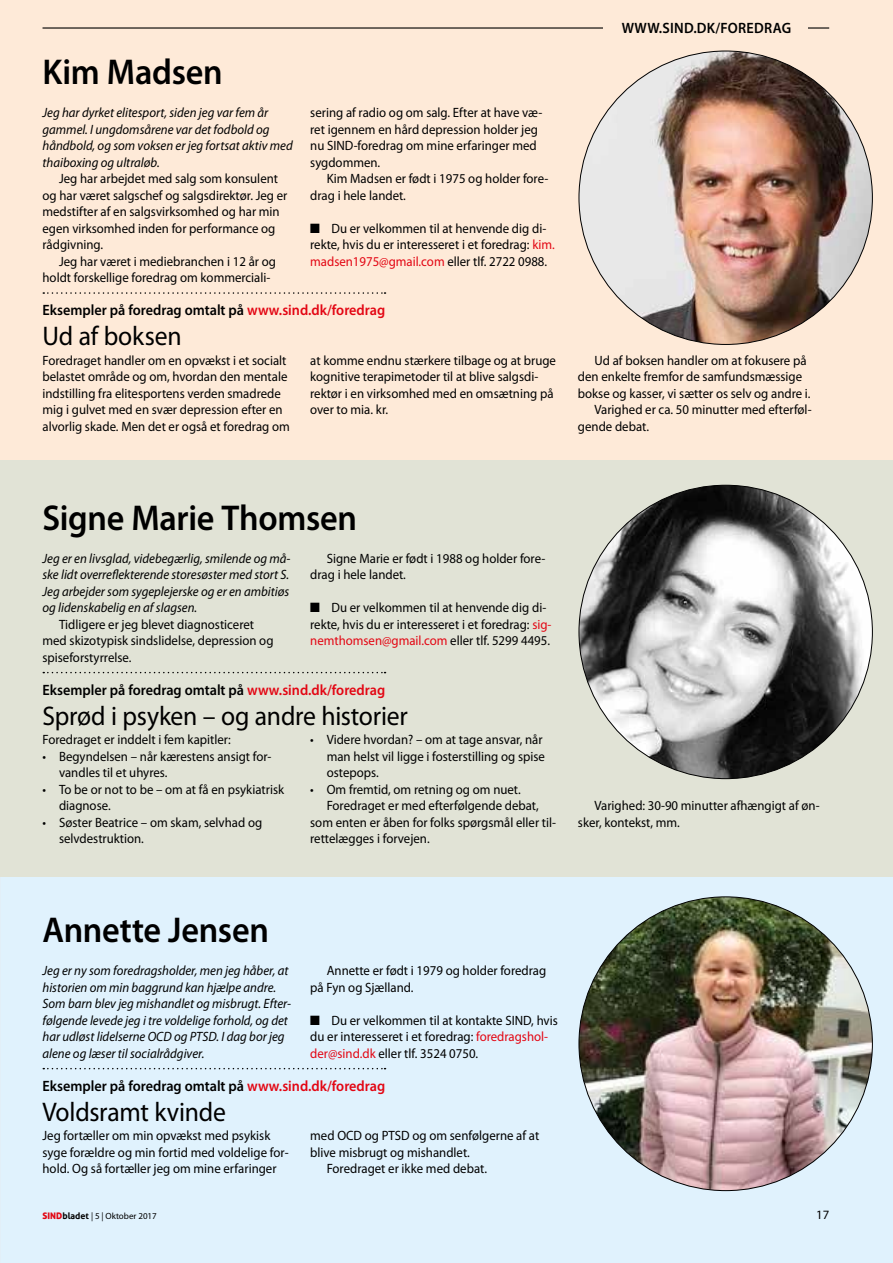
<style>
.page{position:relative;width:893px;height:1263px;background:#fff}
.page>*{position:absolute;margin:0;border:0;box-sizing:border-box;transform-origin:0 0}
.t1{font:600 36px "Myriad Pro";letter-spacing:-.01em;color:#000;scale:.95 1}
.t2{font:27px "Myriad Pro";letter-spacing:-.01em;color:#000;scale:.95 1}
.t3{font:600 15px "Myriad Pro";color:#000;scale:.95 1}
.t4{font:600 15px "Myriad Pro";letter-spacing:.02em;color:#000;scale:.95 1}
.t5{font:13.5px/16.5px "Myriad Pro";color:#000;scale:.95 1}
.t6{font:italic 13.5px/16.5px "Myriad Pro";color:#000;scale:.95 1}
.t7{font:12.75px "Myriad Pro";color:#000}
.t8{font:9px "Myriad Pro";color:#000}
.s1{color:#e30613}
.s2{font-family:"Aller Display";color:#e30613}
.s3{font-family:"Aller";font-weight:700}
</style>
<div class="page">
<div style="left:0;top:876px;width:893px;height:387px;background:#e0f2fd"></div>
<svg style="left:43px;top:1068px;width:343px;height:1px"></svg>
<img style="left:579px;top:897px;width:293px;height:293px;border-radius:147px">
<div style="left:0;top:0;width:893px;height:460px;background:#feead8"></div>
<svg style="left:43px;top:292px;width:343px;height:2px"></svg>
<img style="left:579px;top:51px;width:293px;height:293px;border-radius:147px">
<hr style="left:43px;top:27px;width:786px;height:2px;background:#000">
<div style="left:604px;top:21px;width:204px;height:16px;background:#feead8"></div>
<div style="left:0;top:460px;width:893px;height:416px;background:#e1e3d6"></div>
<svg style="left:43px;top:672px;width:343px;height:1px"></svg>
<img style="left:579px;top:485px;width:293px;height:294px;border-radius:147px">
<p class="t4" style="left:622px;top:18px;width:180px">WWW.SIND.DK/FOREDRAG</p>
<h1 class="t1" style="left:43px;top:49px;width:191px">Kim Madsen</h1>
<p class="t6" style="left:43px;top:104px;width:265px">Jeg har dyrket elitesport, siden jeg var fem år gammel. I ungdomsårene var det fodbold og håndbold, og som voksen er jeg fortsat aktiv med thaiboxing og ultraløb.</p>
<p class="t5" style="left:43px;top:170px;width:259px;text-indent:17px">Jeg har arbejdet med salg som konsulent og har været salgschef og salgsdirektør. Jeg er medstifter af en salgsvirksomhed og har min egen virksomhed inden for performance og rådgivning.</p>
<p class="t5" style="left:43px;top:253px;width:247px;text-indent:17px">Jeg har været i mediebranchen i 12 år og holdt forskellige foredrag om kommerciali-</p>
<p class="t5" style="left:310px;top:104px;width:246px">sering af radio og om salg. Efter at have væ&shy;ret igennem en hård depression holder jeg nu SIND-foredrag om mine erfaringer med sygdommen.</p>
<p class="t5" style="left:310px;top:170px;width:252px;text-indent:17px">Kim Madsen er født i 1975 og holder fore&shy;drag i hele landet.</p>
<p class="t5" style="left:310px;top:220px;width:259px">■ Du er velkommen til at henvende dig di&shy;rekte, hvis du er interesseret i et foredrag: <span class="s1">kim. madsen1975@gmail.com</span> eller tlf. 2722 0988.</p>
<p class="t3" style="left:43px;top:300px;width:362px">Eksempler på foredrag omtalt på <span class="s1">www.sind.dk/foredrag</span></p>
<h2 class="t2" style="left:43px;top:319px;width:148px">Ud af boksen</h2>
<p class="t5" style="left:43px;top:352px;width:262px">Foredraget handler om en opvækst i et socialt belastet område og om, hvordan den mentale indstilling fra elitesportens verden smadrede mig i gulvet med en svær depression efter en alvorlig skade. Men det er også et foredrag om</p>
<p class="t5" style="left:310px;top:352px;width:260px">at komme endnu stærkere tilbage og at bruge kognitive terapimetoder til at blive salgsdi&shy;rektør i en virksomhed med en omsætning på over to mia. kr.</p>
<p class="t5" style="left:594px;top:352px;width:225px">Ud af boksen handler om at fokusere på</p>
<p class="t5" style="left:578px;top:368px;width:238px">den enkelte fremfor de samfundsmæssige</p>
<p class="t5" style="left:578px;top:385px;width:246px">bokse og kasser, vi sætter os selv og andre i.</p>
<p class="t5" style="left:594px;top:401px;width:230px">Varighed er ca. 50 minutter med efterføl-</p>
<p class="t5" style="left:578px;top:418px;width:76px">gende debat.</p>
<h1 class="t1" style="left:43px;top:495px;width:333px">Signe Marie Thomsen</h1>
<p class="t6" style="left:43px;top:550px;width:262px;text-align:justify">Jeg er en livsglad, videbegærlig, smilende og må&shy;ske lidt overreflekterende storesøster med stort S.<br>Jeg arbejder som sygeplejerske og er en ambitiøs og lidenskabelig en af slagsen.</p>
<p class="t5" style="left:43px;top:616px;width:245px;text-indent:17px">Tidligere er jeg blevet diagnosticeret med skizotypisk sindslidelse, depression og spiseforstyrrelse.</p>
<p class="t5" style="left:310px;top:550px;width:249px;text-indent:16px">Signe Marie er født i 1988 og holder fore&shy;drag i hele landet.</p>
<p class="t5" style="left:310px;top:599px;width:255px">■ Du er velkommen til at henvende dig di&shy;rekte, hvis du er interesseret i et foredrag: <span class="s1">sig&shy;nemthomsen@gmail.com</span> eller tlf. 5299 4495.</p>
<p class="t3" style="left:43px;top:680px;width:362px">Eksempler på foredrag omtalt på <span class="s1">www.sind.dk/foredrag</span></p>
<h2 class="t2" style="left:43px;top:699px;width:386px">Sprød i psyken – og andre historier</h2>
<p class="t5" style="left:43px;top:731px;width:200px">Foredraget er inddelt i fem kapitler:</p>
<p class="t5" style="left:59px;top:748px;width:225px;text-indent:-16px">• Begyndelsen – når kærestens ansigt for&shy;vandles til et uhyres.</p>
<p class="t5" style="left:59px;top:781px;width:238px;text-indent:-17px">• To be or not to be – om at få en psykiatrisk diagnose.</p>
<p class="t5" style="left:59px;top:814px;width:215px;text-indent:-17px">• Søster Beatrice – om skam, selvhad og selvdestruktion.</p>
<p class="t5" style="left:327px;top:731px;width:231px;text-indent:-17px">• Videre hvordan? – om at tage ansvar, når man helst vil ligge i fosterstilling og spise ostepops.</p>
<p class="t5" style="left:310px;top:781px;width:223px">• Om fremtid, om retning og om nuet.</p>
<p class="t5" style="left:327px;top:797px;width:225px">Foredraget er med efterfølgende debat,</p>
<p class="t5" style="left:310px;top:814px;width:260px">som enten er åben for folks spørgsmål eller til-</p>
<p class="t5" style="left:310px;top:830px;width:127px">rettelægges i forvejen.</p>
<p class="t5" style="left:578px;top:797px;width:256px;text-indent:16px">Varighed: 30-90 minutter afhængigt af øn&shy;sker, kontekst, mm.</p>
<h1 class="t1" style="left:43px;top:907px;width:240px">Annette Jensen</h1>
<p class="t6" style="left:43px;top:962px;width:263px">Jeg er ny som foredragsholder, men jeg håber, at historien om min baggrund kan hjælpe andre.<br>Som barn blev jeg mishandlet og misbrugt. Efter&shy;følgende levede jeg i tre voldelige forhold, og det har udløst lidelserne OCD og PTSD. I dag bor jeg alene og læser til socialrådgiver.</p>
<p class="t5" style="left:310px;top:962px;width:250px;text-indent:17px">Annette er født i 1979 og holder foredrag på Fyn og Sjælland.</p>
<p class="t5" style="left:310px;top:1012px;width:262px">■ Du er velkommen til at kontakte SIND, hvis du er interesseret i et foredrag: <span class="s1">foredragshol&shy;der@sind.dk</span> eller tlf. 3524 0750.</p>
<p class="t3" style="left:43px;top:1076px;width:362px">Eksempler på foredrag omtalt på <span class="s1">www.sind.dk/foredrag</span></p>
<h2 class="t2" style="left:43px;top:1095px;width:195px">Voldsramt kvinde</h2>
<p class="t5" style="left:43px;top:1127px;width:261px">Jeg fortæller om min opvækst med psykisk syge forældre og min fortid med voldelige for&shy;hold. Og så fortæller jeg om mine erfaringer</p>
<p class="t5" style="left:310px;top:1127px;width:243px">med OCD og PTSD og om senfølgerne af at</p>
<p class="t5" style="left:310px;top:1144px;width:170px">blive misbrugt og mishandlet.</p>
<p class="t5" style="left:327px;top:1160px;width:170px">Foredraget er ikke med debat.</p>
<p class="t8" style="left:43px;top:1210px;width:116px"><span class="s2">SIND</span><span class="s3">bladet</span> | 5 | Oktober 2017</p>
<p class="t7" style="left:816px;top:1207px;width:15px">17</p>
</div>
